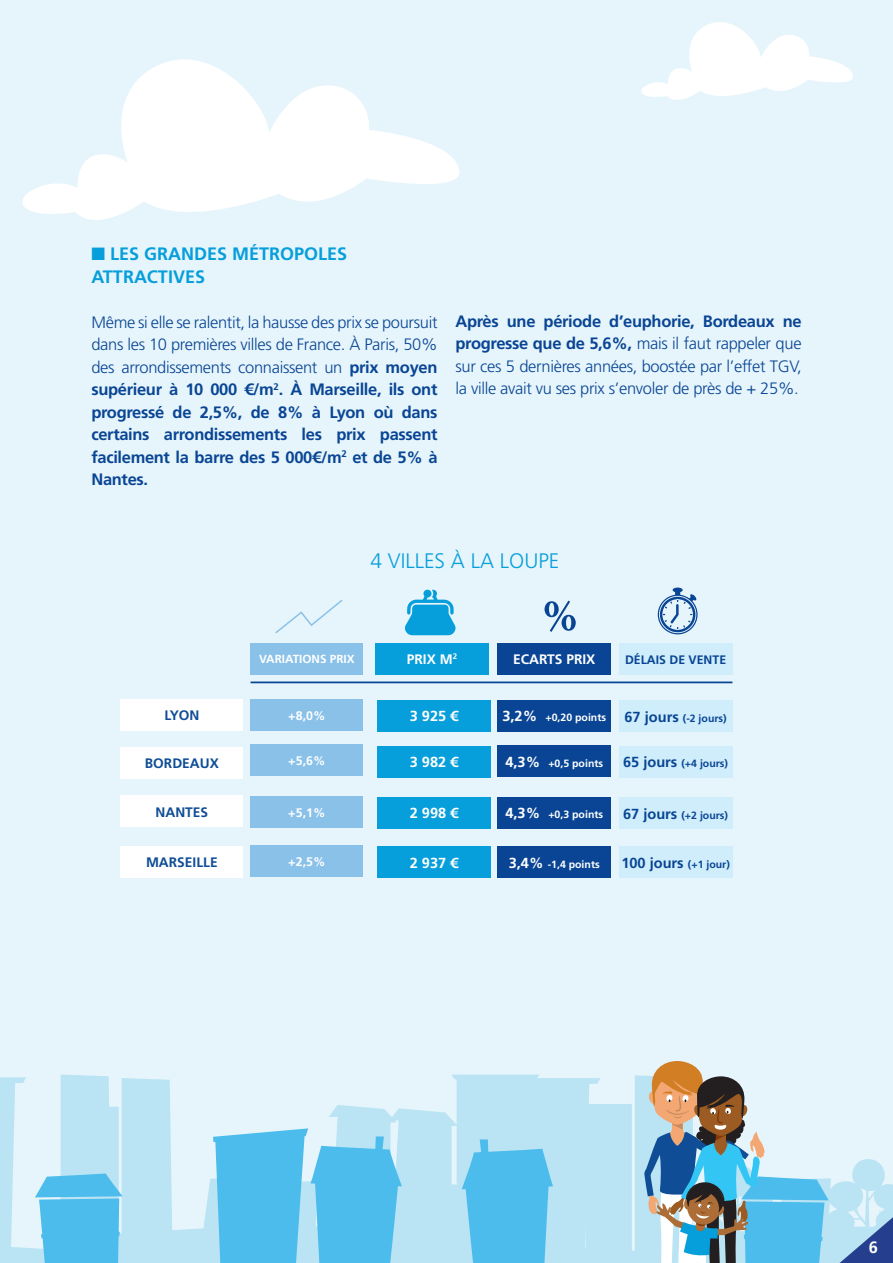
<style>
.page{position:relative;width:893px;height:1263px;background:#e6f5fb}
.page>*{position:absolute;margin:0;border:0;box-sizing:border-box;transform-origin:0 0}
.t1{font:300 21px "Frutiger LT Std";color:#069edb}
.t2{font:700 18px "Frutiger LT Std";color:#069edb}
.t3{font:700 16.5px/22.5px "Frutiger LT Std";letter-spacing:-.02em;color:#094594;text-align:justify}
.t4{font:300 16.5px/22.5px "Frutiger LT Std";letter-spacing:-.02em;color:#094594;text-align:justify}
.t5{font:700 16.5px "Frutiger LT Std";color:#fff}
.t6{font:700 14.55px "Frutiger LT Std";color:#fff}
.t7{font:700 14.55px "Frutiger LT Std";color:#094594}
.t8{font:700 13.8px "Frutiger LT Std";color:#0f4d96}
.t9{font:700 13.8px "Frutiger LT Std";color:#fff}
.t10{font:700 12.45px "Frutiger LT Std";color:#fff}
.t11{font:700 12.3px "Frutiger LT Std";color:#094594}
.t12{font:700 11.7px "Frutiger LT Std";color:#fff}
.t13{font:700 10.5px "Frutiger LT Std";color:#fff}
.t14{font:700 10.5px "Frutiger LT Std";color:#094594}
.s1{font-weight:300}
.s2{font-weight:700}
.s3{font-size:14.55px}
.s4{font-size:10.5px}
</style>
<div class="page">
<svg style="left:14px;top:38px;width:448px;height:197px;fill:#e6f5fb"></svg>
<svg style="left:637px;top:12px;width:217px;height:95px"></svg>
<svg style="left:35px;top:1173px;width:88px;height:90px;background:#62c4ee"></svg>
<svg style="left:213px;top:1128px;width:189px;height:135px;background:#66c5ee"></svg>
<svg style="left:462px;top:1139px;width:91px;height:124px;background:#63c4ed"></svg>
<svg style="left:644px;top:1051px;width:185px;height:212px;background:#9ab9c3"></svg>
<svg style="left:840px;top:1217px;width:53px;height:46px;background:#7191c1"></svg>
<div style="left:619px;top:643px;width:113px;height:32px;background:#cfedfb"></div>
<div style="left:619px;top:700px;width:113px;height:32px;background:#cfedfb"></div>
<div style="left:619px;top:746px;width:113px;height:31px;background:#cfedfb"></div>
<div style="left:619px;top:797px;width:113px;height:32px;background:#cfedfb"></div>
<div style="left:619px;top:847px;width:113px;height:31px;background:#cfedfb"></div>
<svg style="left:658px;top:587px;width:40px;height:47px;background:#a4c0dc"></svg>
<div style="left:497px;top:643px;width:114px;height:31px;background:#094594"></div>
<div style="left:497px;top:700px;width:114px;height:31px;background:#094594"></div>
<div style="left:497px;top:745px;width:114px;height:32px;background:#094594"></div>
<div style="left:497px;top:797px;width:114px;height:32px;background:#094594"></div>
<div style="left:497px;top:847px;width:114px;height:31px;background:#094594"></div>
<svg style="left:544px;top:600px;width:32px;height:32px"></svg>
<div style="left:121px;top:699px;width:122px;height:32px;background:#fff"></div>
<div style="left:121px;top:796px;width:122px;height:31px;background:#fff"></div>
<div style="left:121px;top:846px;width:122px;height:32px;background:#fff"></div>
<div style="left:121px;top:747px;width:122px;height:32px;background:#fff"></div>
<hr style="left:251px;top:681px;width:481px;height:2px;background:#094594">
<div style="left:375px;top:643px;width:114px;height:31px;background:#069edb"></div>
<div style="left:377px;top:700px;width:114px;height:31px;background:#069edb"></div>
<div style="left:377px;top:746px;width:114px;height:31px;background:#069edb"></div>
<div style="left:377px;top:797px;width:114px;height:31px;background:#069edb"></div>
<div style="left:377px;top:846px;width:114px;height:32px;background:#069edb"></div>
<svg style="left:405px;top:589px;width:51px;height:46px;background:#4eb9e5"></svg>
<div style="left:251px;top:643px;width:112px;height:31px;background:#89c1e9"></div>
<div style="left:251px;top:700px;width:112px;height:31px;background:#89c1e9"></div>
<div style="left:251px;top:745px;width:112px;height:31px;background:#89c1e9"></div>
<div style="left:251px;top:796px;width:112px;height:32px;background:#89c1e9"></div>
<div style="left:251px;top:845px;width:112px;height:32px;background:#89c1e9"></div>
<svg style="left:274px;top:598px;width:70px;height:37px;background:#e1f2fa"></svg>
<p class="t2" style="left:91px;top:243px;width:257px">■ LES GRANDES MÉTROPOLES</p>
<p class="t2" style="left:91px;top:266px;width:115px">ATTRACTIVES</p>
<p class="t3" style="left:91px;top:311px;width:348px"><span class="s1">Même si elle se ralentit, la hausse des prix se poursuit dans les 10 premières villes de France. À Paris, 50% des arrondissements connaissent un</span> prix moyen supérieur à 10 000 €/m<sup>2</sup>. À Marseille, ils ont progressé de 2,5%, de 8% à Lyon où dans certains arrondissements les prix passent facilement la barre des 5 000€/m<sup>2</sup> et de 5% à Nantes.</p>
<p class="t4" style="left:455px;top:310px;width:348px"><span class="s2">Après une période d’euphorie, Bordeaux ne progresse que de 5,6%,</span> mais il faut rappeler que sur ces 5 dernières années, boostée par l’effet TGV, la ville avait vu ses prix s’envoler de près de + 25%.</p>
<p class="t8" style="left:164px;top:707px;width:37px">LYON</p>
<p class="t8" style="left:145px;top:755px;width:76px">BORDEAUX</p>
<p class="t8" style="left:156px;top:804px;width:54px">NANTES</p>
<p class="t8" style="left:146px;top:854px;width:73px">MARSEILLE</p>
<p class="t1" style="left:370px;top:548px;width:190px">4 VILLES À LA LOUPE</p>
<p class="t12" style="left:259px;top:652px;width:97px">VARIATIONS PRIX</p>
<p class="t10" style="left:288px;top:708px;width:39px">+8,0%</p>
<p class="t10" style="left:288px;top:753px;width:39px">+5,6%</p>
<p class="t10" style="left:288px;top:805px;width:39px">+5,1%</p>
<p class="t10" style="left:288px;top:854px;width:39px">+2,5%</p>
<p class="t9" style="left:407px;top:651px;width:52px">PRIX M<sup>2</sup></p>
<p class="t6" style="left:410px;top:707px;width:50px">3 925 €</p>
<p class="t6" style="left:410px;top:753px;width:50px">3 982 €</p>
<p class="t6" style="left:410px;top:804px;width:50px">2 998 €</p>
<p class="t6" style="left:410px;top:854px;width:50px">2 937 €</p>
<p class="t9" style="left:513px;top:651px;width:84px">ECARTS PRIX</p>
<p class="t11" style="left:625px;top:652px;width:103px">DÉLAIS DE VENTE</p>
<p class="t13" style="left:502px;top:711px;width:105px"><span class="s3">3,2%</span> +0,20 points</p>
<p class="t13" style="left:505px;top:757px;width:99px"><span class="s3">4,3%</span> +0,5 points</p>
<p class="t13" style="left:505px;top:808px;width:99px"><span class="s3">4,3%</span> +0,3 points</p>
<p class="t13" style="left:509px;top:858px;width:92px"><span class="s3">3,4%</span> -1,4 points</p>
<p class="t14" style="left:624px;top:712px;width:104px"><span class="s3">67 jours</span> (-2 jours)</p>
<p class="t14" style="left:623px;top:757px;width:106px"><span class="s3">65 jours</span> (+4 jours)</p>
<p class="t14" style="left:623px;top:809px;width:106px"><span class="s3">67 jours</span> (+2 jours)</p>
<p class="t7" style="left:621px;top:854px;width:110px">100 jours <span class="s4">(+1 jour)</span></p>
<p class="t5" style="left:869px;top:1237px;width:11px">6</p>
</div>
